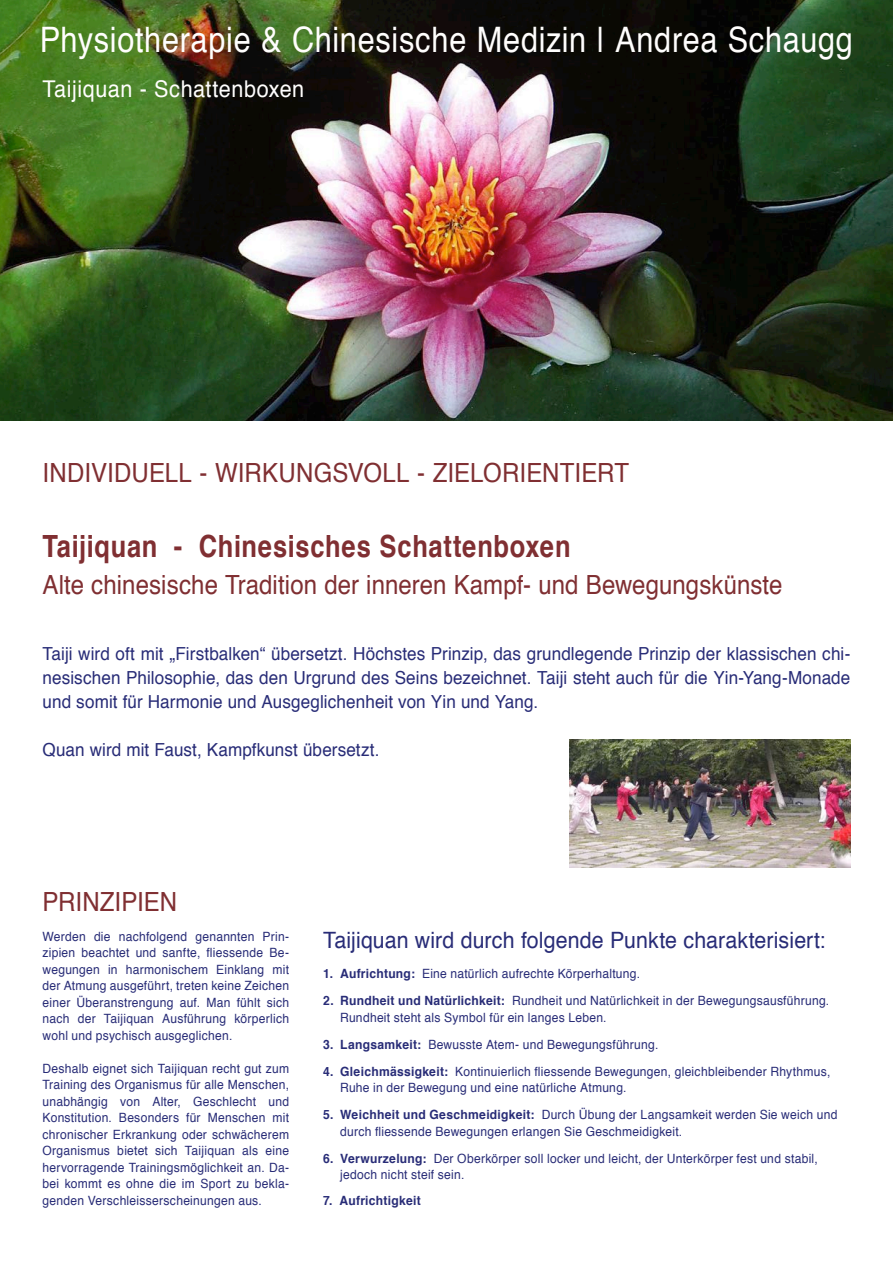
<style>
.page{position:relative;width:893px;height:1263px;background:#fff}
.page>*{position:absolute;margin:0;border:0;box-sizing:border-box;transform-origin:0 0}
.t1{font:35.1px "Helvetica";letter-spacing:.02em;color:#fffefd;scale:.88 1}
.t2{font:700 30.6px "Helvetica";letter-spacing:.025em;color:#802f32;scale:.83 1}
.t3{font:26.4px "Helvetica";letter-spacing:.005em;color:#802f32;scale:.91 1}
.t4{font:23.1px "Helvetica";letter-spacing:.02em;color:#fffefd;scale:.94 1}
.t5{font:22.5px "Helvetica";letter-spacing:.005em;color:#282c77;scale:.95 1}
.t6{font:18px/24px "Helvetica";letter-spacing:.005em;color:#282c77;text-align:justify;scale:.95 1}
.t7{font:12.75px/16.5px "Helvetica";letter-spacing:.02em;color:#282c77;scale:.95 1}
.t8{font:700 12.75px "Helvetica";letter-spacing:.02em;color:#282c77;scale:.95 1}
.s1{font-weight:700}
</style>
<div class="page">
<img style="left:0;top:0;width:893px;height:421px">
<img style="left:570px;top:740px;width:280px;height:127px">
<h1 class="t1" style="left:40px;top:25px;width:925px">Physiotherapie &amp; Chinesische Medizin | Andrea Schaugg</h1>
<h3 class="t4" style="left:43px;top:79px;width:280px">Taijiquan - Schattenboxen</h3>
<h3 class="t3" style="left:43px;top:461px;width:646px">INDIVIDUELL - WIRKUNGSVOLL - ZIELORIENTIERT</h3>
<h2 class="t2" style="left:43px;top:533px;width:638px">Taijiquan - Chinesisches Schattenboxen</h2>
<h3 class="t3" style="left:43px;top:574px;width:815px">Alte chinesische Tradition der inneren Kampf- und Bewegungskünste</h3>
<p class="t6" style="left:43px;top:643px;width:852px">Taiji wird oft mit „Firstbalken“ übersetzt. Höchstes Prinzip, das grundlegende Prinzip der klassischen chi&shy;nesischen Philosophie, das den Urgrund des Seins bezeichnet. Taiji steht auch für die Yin-Yang-Monade und somit für Harmonie und Ausgeglichenheit von Yin und Yang.</p>
<h3 class="t6" style="left:43px;top:739px;width:356px">Quan wird mit Faust, Kampfkunst übersetzt.</h3>
<h3 class="t3" style="left:43px;top:891px;width:149px">PRINZIPIEN</h3>
<p class="t7" style="left:43px;top:929px;width:261px;text-align:justify">Werden die nachfolgend genannten Prin&shy;zipien beachtet und sanfte, fliessende Be&shy;wegungen in harmonischem Einklang mit der Atmung ausgeführt, treten keine Zeichen einer Überanstrengung auf. Man fühlt sich nach der Taijiquan Ausführung körperlich wohl und psychisch ausgeglichen.</p>
<p class="t7" style="left:43px;top:1061px;width:261px;text-align:justify">Deshalb eignet sich Taijiquan recht gut zum Training des Organismus für alle Menschen, unabhängig von Alter, Geschlecht und Konstitution. Besonders für Menschen mit chronischer Erkrankung oder schwächerem Organismus bietet sich Taijiquan als eine hervorragende Trainingsmöglichkeit an. Da&shy;bei kommt es ohne die im Sport zu bekla&shy;genden Verschleisserscheinungen aus.</p>
<h3 class="t5" style="left:323px;top:931px;width:530px">Taijiquan wird durch folgende Punkte charakterisiert:</h3>
<p class="t7" style="left:323px;top:966px;width:335px"><span class="s1">1. Aufrichtung:</span> Eine natürlich aufrechte Körperhaltung.</p>
<p class="t7" style="left:340px;top:993px;width:516px;text-indent:-17px"><span class="s1">2. Rundheit und Natürlichkeit:</span> Rundheit und Natürlichkeit in der Bewegungsausführung.<br>Rundheit steht als Symbol für ein langes Leben.</p>
<p class="t7" style="left:323px;top:1037px;width:354px"><span class="s1">3. Langsamkeit:</span> Bewusste Atem- und Bewegungsführung.</p>
<p class="t7" style="left:340px;top:1064px;width:517px;text-indent:-17px"><span class="s1">4. Gleichmässigkeit:</span> Kontinuierlich fliessende Bewegungen, gleichbleibender Rhythmus,<br>Ruhe in der Bewegung und eine natürliche Atmung.</p>
<p class="t7" style="left:340px;top:1107px;width:525px;text-indent:-17px"><span class="s1">5. Weichheit und Geschmeidigkeit:</span> Durch Übung der Langsamkeit werden Sie weich und durch fliessende Bewegungen erlangen Sie Geschmeidigkeit.</p>
<p class="t7" style="left:340px;top:1151px;width:504px;text-indent:-17px"><span class="s1">6. Verwurzelung:</span> Der Oberkörper soll locker und leicht, der Unterkörper fest und stabil, jedoch nicht steif sein.</p>
<p class="t8" style="left:323px;top:1195px;width:104px">7. Aufrichtigkeit</p>
</div>
